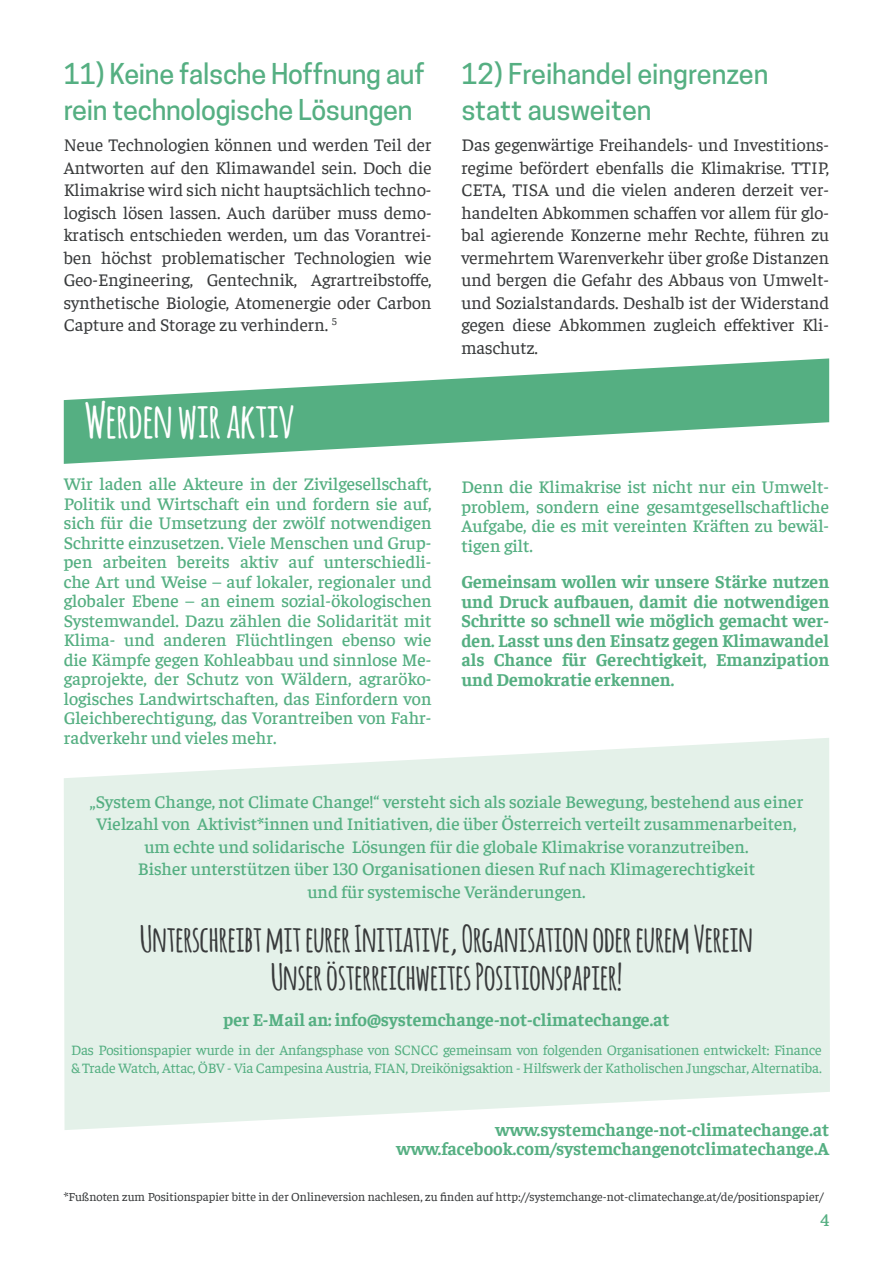
<style>
.page{position:relative;width:893px;height:1263px;background:#fff}
.page>*{position:absolute;margin:0;border:0;box-sizing:border-box;transform-origin:0 0}
.t1{font:700 48px "Amatic";color:#fff}
.t2{font:700 36px/37.5px "Amatic";color:#383a3b;text-align:center}
.t3{font:500 27px/36px "Cooper Hewitt";letter-spacing:-.01em;color:#55af82}
.t4{font:500 18px/19.5px "Faustina";color:#55af82;text-align:justify}
.t5{font:18px/22.5px "Faustina";color:#383a3b;text-align:justify}
.t6{font:700 18px/19.5px "Faustina";color:#55af82;text-align:justify}
.t7{font:14.55px/18px "Faustina";letter-spacing:-.01em;color:#55af82}
.t8{font:12.45px "Faustina";color:#383a3b}
</style>
<div class="page">
<svg style="left:64px;top:738px;width:766px;height:392px;fill:#e4f1e9"></svg>
<svg style="left:64px;top:358px;width:765px;height:106px;fill:#55af82"></svg>
<h3 class="t3" style="left:64px;top:56px;width:363px">11) Keine falsche Hoffnung auf rein technologische Lösungen</h3>
<p class="t5" style="left:64px;top:132px;width:369px">Neue Technologien können und werden Teil der Antworten auf den Klimawandel sein. Doch die Klimakrise wird sich nicht hauptsächlich techno&shy;logisch lösen lassen. Auch darüber muss demo&shy;kratisch entschieden werden, um das Vorantrei&shy;ben höchst problematischer Technologien wie Geo-Engineering, Gentechnik, Agrartreibstoffe, synthetische Biologie, Atomenergie oder Carbon Capture and Storage zu verhindern. <sup>5</sup></p>
<h1 class="t1" style="left:85px;top:386px;width:211px">Werden wir aktiv</h1>
<h3 class="t3" style="left:461px;top:56px;width:309px">12) Freihandel eingrenzen statt ausweiten</h3>
<p class="t5" style="left:461px;top:132px;width:369px">Das gegenwärtige Freihandels- und Investitions&shy;regime befördert ebenfalls die Klimakrise. TTIP, CETA, TISA und die vielen anderen derzeit ver&shy;handelten Abkommen schaffen vor allem für glo&shy;bal agierende Konzerne mehr Rechte, führen zu vermehrtem Warenverkehr über große Distanzen und bergen die Gefahr des Abbaus von Umwelt&shy;und Sozialstandards. Deshalb ist der Widerstand gegen diese Abkommen zugleich effektiver Kli&shy;maschutz.</p>
<p class="t4" style="left:64px;top:473px;width:369px">Wir laden alle Akteure in der Zivilgesellschaft, Politik und Wirtschaft ein und fordern sie auf, sich für die Umsetzung der zwölf notwendigen Schritte einzusetzen. Viele Menschen und Grup&shy;pen arbeiten bereits aktiv auf unterschiedli&shy;che Art und Weise – auf lokaler, regionaler und globaler Ebene – an einem sozial-ökologischen Systemwandel. Dazu zählen die Solidarität mit Klima- und anderen Flüchtlingen ebenso wie die Kämpfe gegen Kohleabbau und sinnlose Me&shy;gaprojekte, der Schutz von Wäldern, agraröko&shy;logisches Landwirtschaften, das Einfordern von Gleichberechtigung, das Vorantreiben von Fahr&shy;radverkehr und vieles mehr.</p>
<p class="t4" style="left:461px;top:476px;width:369px">Denn die Klimakrise ist nicht nur ein Umwelt&shy;problem, sondern eine gesamtgesellschaftliche Aufgabe, die es mit vereinten Kräften zu bewäl&shy;tigen gilt.</p>
<p class="t6" style="left:461px;top:571px;width:369px">Gemeinsam wollen wir unsere Stärke nutzen und Druck aufbauen, damit die notwendigen Schritte so schnell wie möglich gemacht wer&shy;den. Lasst uns den Einsatz gegen Klimawandel als Chance für Gerechtigkeit, Emanzipation und Demokratie erkennen.</p>
<p class="t4" style="left:90px;top:789px;width:715px;line-height:22.5px;text-align:center">„System Change, not Climate Change!“ versteht sich als soziale Bewegung, bestehend aus einer Vielzahl von Aktivist*innen und Initiativen, die über Österreich verteilt zusammenarbeiten, um echte und solidarische Lösungen für die globale Klimakrise voranzutreiben.<br>Bisher unterstützen über 130 Organisationen diesen Ruf nach Klimagerechtigkeit<br>und für systemische Veränderungen.</p>
<h2 class="t2" style="left:140px;top:919px;width:614px">Unterschreibt mit eurer Initiative, Organisation oder eurem Verein<br>Unser österreichweites Positionspapier!</h2>
<p class="t6" style="left:223px;top:1009px;width:448px">per E-Mail an: info@systemchange-not-climatechange.at</p>
<p class="t7" style="left:71px;top:1040px;width:752px">Das Positionspapier wurde in der Anfangsphase von SCNCC gemeinsam von folgenden Organisationen entwickelt: Finance &amp; Trade Watch, Attac, ÖBV - Via Campesina Austria, FIAN, Dreikönigsaktion - Hilfswerk der Katholischen Jungschar, Alternatiba.</p>
<p class="t6" style="left:397px;top:1119px;width:434px;text-align:right">www.systemchange-not-climatechange.at www.facebook.com/systemchangenotclimatechange.A</p>
<p class="t8" style="left:64px;top:1188px;width:761px">*Fußnoten zum Positionspapier bitte in der Onlineversion nachlesen, zu finden auf http://systemchange-not-climatechange.at/de/positionspapier/</p>
<p class="t4" style="left:820px;top:1209px;width:10px">4</p>
</div>
